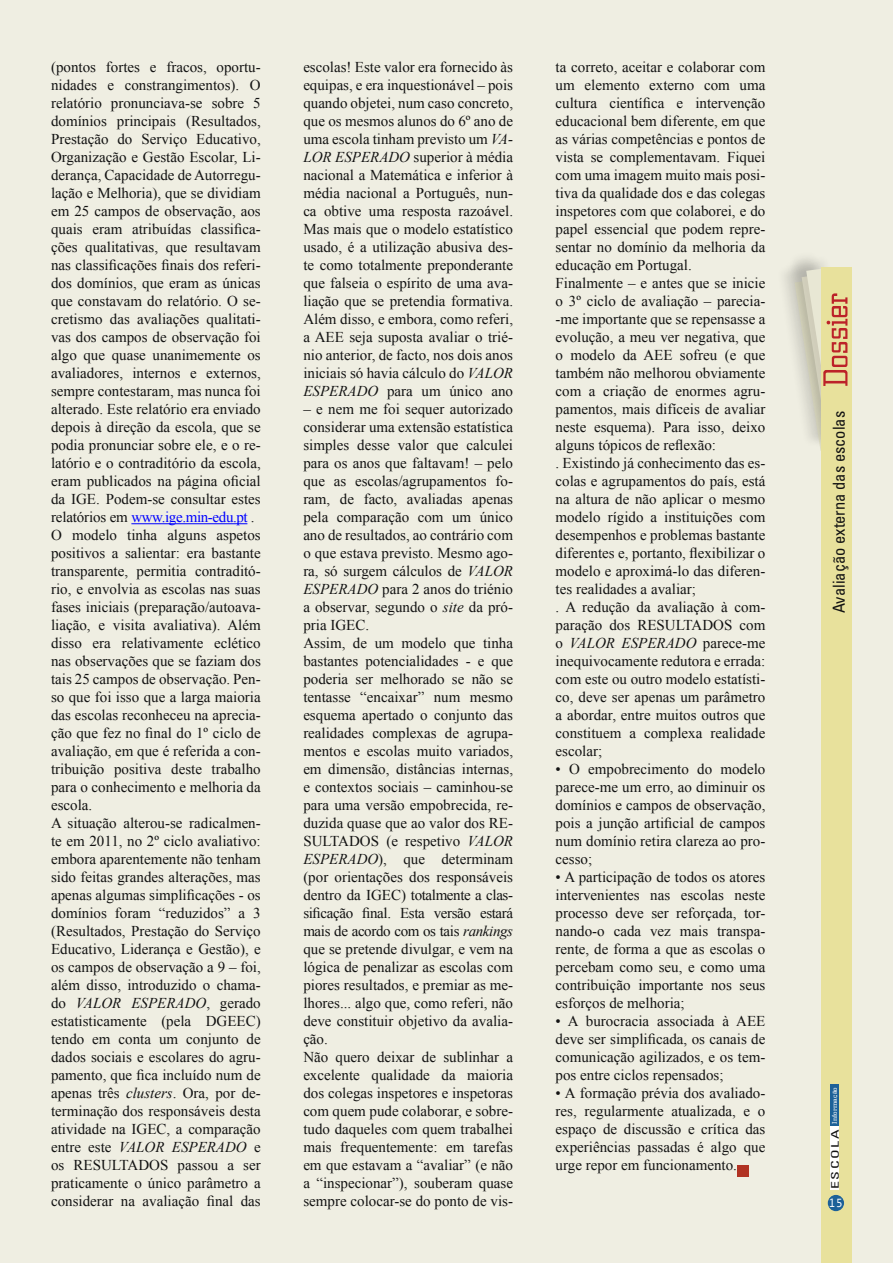
<style>
.page{position:relative;width:893px;height:1263px;background:#efeee2}
.page>*{position:absolute;margin:0;border:0;box-sizing:border-box;transform-origin:0 0}
.t1{font:condensed 16.5px "Univers";color:#121212}
.t2{font:15px/18px "Times New Roman";color:#121212;text-align:justify}
.t3{font:12px "Andale Mono";color:#fff}
.t4{font:condensed 10.5px "Univers";letter-spacing:.1em;color:#121212;scale:1.5 1}
.t5{font:6.75px "Civic";letter-spacing:.01em;color:#fff;scale:1.33 1}
.s1{color:#00f}
.s2{font-style:italic}
</style>
<div class="page">
<div style="left:788px;top:250px;width:60px;height:198px;background:#121212;opacity:.1"></div>
<div style="left:821px;top:267px;width:30px;height:996px;background:#e8e19c"></div>
<svg style="left:795px;top:268px;width:53px;height:183px"></svg>
<div style="left:830px;top:1084px;width:9px;height:42px;background:#1d6198"></div>
<div style="left:828px;top:1195px;width:16px;height:16px;background:#1d6198;border-radius:50%"></div>
<div style="left:830px;top:1126px;width:9px;height:63px;background:#fff"></div>
<hr style="left:131px;top:523px;width:116px;height:1px;background:#00f">
<div style="left:737px;top:1165px;width:11px;height:11px;background:#b13323"></div>
<p class="t2" style="left:51px;top:58px;width:211px;text-align:left">(pontos fortes e fracos, oportu&shy;nidades e constrangimentos). O relatório pronunciava-se sobre 5 domínios principais (Resultados, Prestação do Serviço Educativo, Organização e Gestão Escolar, Li&shy;derança, Capacidade de Autorregu&shy;lação e Melhoria), que se dividiam em 25 campos de observação, aos quais eram atribuídas classifica&shy;ções qualitativas, que resultavam nas classificações finais dos referi&shy;dos domínios, que eram as únicas que constavam do relatório. O se&shy;cretismo das avaliações qualitati&shy;vas dos campos de observação foi algo que quase unanimemente os avaliadores, internos e externos, sempre contestaram, mas nunca foi alterado. Este relatório era enviado depois à direção da escola, que se podia pronunciar sobre ele, e o re&shy;latório e o contraditório da escola, eram publicados na página oficial da IGE. Podem-se consultar estes relatórios em <span class="s1">www.ige.min-edu.pt</span> .<br>O modelo tinha alguns aspetos positivos a salientar: era bastante transparente, permitia contraditó&shy;rio, e envolvia as escolas nas suas fases iniciais (preparação/autoava&shy;liação, e visita avaliativa). Além disso era relativamente eclético nas observações que se faziam dos tais 25 campos de observação. Pen&shy;so que foi isso que a larga maioria das escolas reconheceu na aprecia&shy;ção que fez no final do 1º ciclo de avaliação, em que é referida a con&shy;tribuição positiva deste trabalho para o conhecimento e melhoria da escola.<br>A situação alterou-se radicalmen&shy;te em 2011, no 2º ciclo avaliativo: embora aparentemente não tenham sido feitas grandes alterações, mas apenas algumas simplificações - os domínios foram “reduzidos” a 3 (Resultados, Prestação do Serviço Educativo, Liderança e Gestão), e os campos de observação a 9 – foi, além disso, introduzido o chama&shy;do <span class="s2">VALOR ESPERADO</span>, gerado estatisticamente (pela DGEEC) tendo em conta um conjunto de dados sociais e escolares do agru&shy;pamento, que fica incluído num de apenas três <span class="s2">clusters</span>. Ora, por de&shy;terminação dos responsáveis desta atividade na IGEC, a comparação entre este <span class="s2">VALOR ESPERADO</span> e os RESULTADOS passou a ser praticamente o único parâmetro a considerar na avaliação final das</p>
<p class="t2" style="left:303px;top:58px;width:211px">escolas! Este valor era fornecido às equipas, e era inquestionável – pois quando objetei, num caso concreto, que os mesmos alunos do 6º ano de uma escola tinham previsto um <span class="s2">VA-LOR ESPERADO</span> superior à média nacional a Matemática e inferior à média nacional a Português, nun&shy;ca obtive uma resposta razoável.<br>Mas mais que o modelo estatístico usado, é a utilização abusiva des&shy;te como totalmente preponderante que falseia o espírito de uma ava&shy;liação que se pretendia formativa.<br>Além disso, e embora, como referi, a AEE seja suposta avaliar o trié&shy;nio anterior, de facto, nos dois anos iniciais só havia cálculo do <span class="s2">VALOR ESPERADO</span> para um único ano</p>
<p class="t2" style="left:303px;top:400px;width:211px;text-align:left">– e nem me foi sequer autorizado considerar uma extensão estatística simples desse valor que calculei para os anos que faltavam! – pelo que as escolas/agrupamentos fo&shy;ram, de facto, avaliadas apenas pela comparação com um único ano de resultados, ao contrário com o que estava previsto. Mesmo ago&shy;ra, só surgem cálculos de <span class="s2">VALOR<br>ESPERADO</span> para 2 anos do triénio a observar, segundo o <span class="s2">site</span> da pró&shy;pria IGEC.<br>Assim, de um modelo que tinha bastantes potencialidades - e que poderia ser melhorado se não se tentasse “encaixar” num mesmo esquema apertado o conjunto das realidades complexas de agrupa&shy;mentos e escolas muito variados, em dimensão, distâncias internas, e contextos sociais – caminhou-se para uma versão empobrecida, re&shy;duzida quase que ao valor dos RE-<br>SULTADOS (e respetivo <span class="s2">VALOR<br>ESPERADO</span>), que determinam (por orientações dos responsáveis dentro da IGEC) totalmente a clas&shy;sificação final. Esta versão estará mais de acordo com os tais <span class="s2">rankings </span>que se pretende divulgar, e vem na lógica de penalizar as escolas com piores resultados, e premiar as me&shy;lhores... algo que, como referi, não deve constituir objetivo da avalia&shy;ção.<br>Não quero deixar de sublinhar a excelente qualidade da maioria dos colegas inspetores e inspetoras com quem pude colaborar, e sobre&shy;tudo daqueles com quem trabalhei mais frequentemente: em tarefas em que estavam a “avaliar” (e não a “inspecionar”), souberam quase sempre colocar-se do ponto de vis-</p>
<p class="t2" style="left:556px;top:58px;width:211px;text-align:left">ta correto, aceitar e colaborar com um elemento externo com uma cultura científica e intervenção educacional bem diferente, em que as várias competências e pontos de vista se complementavam. Fiquei com uma imagem muito mais posi&shy;tiva da qualidade dos e das colegas inspetores com que colaborei, e do papel essencial que podem repre&shy;sentar no domínio da melhoria da educação em Portugal.<br>Finalmente – e antes que se inicie o 3º ciclo de avaliação – parecia--me importante que se repensasse a evolução, a meu ver negativa, que o modelo da AEE sofreu (e que também não melhorou obviamente com a criação de enormes agru&shy;pamentos, mais difíceis de avaliar neste esquema). Para isso, deixo alguns tópicos de reflexão:<br>. Existindo já conhecimento das es&shy;colas e agrupamentos do país, está na altura de não aplicar o mesmo modelo rígido a instituições com desempenhos e problemas bastante diferentes e, portanto, flexibilizar o modelo e aproximá-lo das diferen&shy;tes realidades a avaliar;<br>. A redução da avaliação à com&shy;paração dos RESULTADOS com o <span class="s2">VALOR ESPERADO</span> parece-me inequivocamente redutora e errada: com este ou outro modelo estatísti&shy;co, deve ser apenas um parâmetro a abordar, entre muitos outros que constituem a complexa realidade escolar;</p>
<p class="t2" style="left:556px;top:760px;width:211px">• O empobrecimento do modelo parece-me um erro, ao diminuir os domínios e campos de observação, pois a junção artificial de campos num domínio retira clareza ao pro&shy;cesso;</p>
<p class="t2" style="left:556px;top:868px;width:211px">• A participação de todos os atores intervenientes nas escolas neste processo deve ser reforçada, tor&shy;nando-o cada vez mais transpa&shy;rente, de forma a que as escolas o percebam como seu, e como uma contribuição importante nos seus esforços de melhoria;</p>
<p class="t2" style="left:556px;top:1012px;width:211px">• A burocracia associada à AEE deve ser simplificada, os canais de comunicação agilizados, e os tem&shy;pos entre ciclos repensados;</p>
<p class="t2" style="left:556px;top:1084px;width:211px">• A formação prévia dos avaliado&shy;res, regularmente atualizada, e o espaço de discussão e crítica das experiências passadas é algo que urge repor em funcionamento.</p>
<p class="t1" style="left:828px;top:613px;width:204px;rotate:-90deg">Avaliação externa das escolas</p>
<p class="t5" style="left:831px;top:1123px;width:29px;rotate:-90deg">Informação</p>
<p class="t4" style="left:828px;top:1189px;width:41px;rotate:-90deg">ESCOLA</p>
<p class="t3" style="left:828px;top:1195px;width:16px">15</p>
</div>
